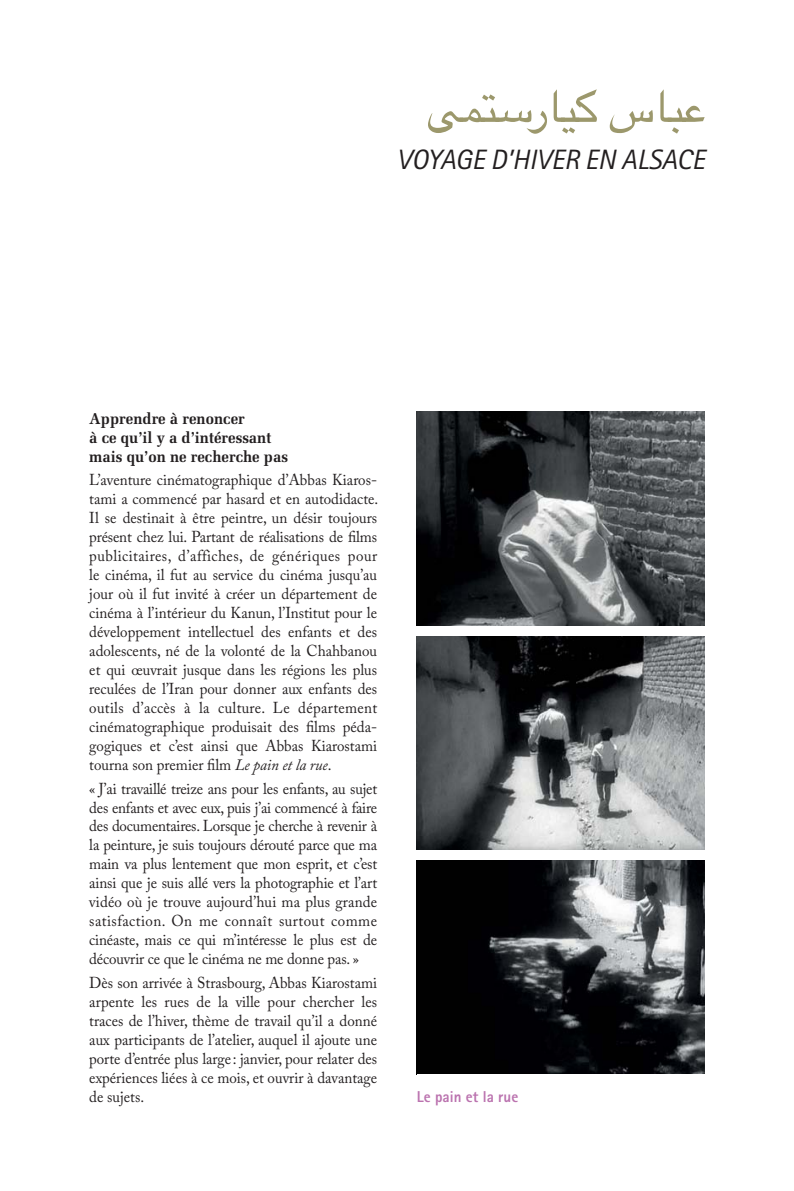
<style>
.page{position:relative;width:794px;height:1191px;background:#fff}
.page>*{position:absolute;margin:0;border:0;box-sizing:border-box;transform-origin:0 0}
.t1{font:italic 28px "Rotis Sans Serif";color:#231f20}
.t2{font:15.75px/18.9px "Adobe Caslon Pro";color:#231f20;text-align:justify;scale:.95 1}
.t3{font:700 15.75px/18.9px "Melior LT Std";color:#231f20;scale:.95 1}
.t4{font:800 15.75px "Rotis Sans Serif";color:#bb73af;scale:.95 1}
.s1{font-style:italic}
</style>
<div class="page">
<img style="left:417px;top:412px;width:287px;height:213px">
<img style="left:417px;top:636px;width:287px;height:214px">
<img style="left:417px;top:861px;width:287px;height:213px">
<svg style="left:660px;top:89px;width:44px;height:45px"></svg>
<svg style="left:610px;top:110px;width:43px;height:23px"></svg>
<svg style="left:553px;top:89px;width:44px;height:44px"></svg>
<svg style="left:428px;top:94px;width:119px;height:40px"></svg>
<h1 class="t1" style="left:397px;top:150px;width:309px">VOYAGE D’HIVER EN ALSACE</h1>
<p class="t3" style="left:89px;top:409px;width:211px">Apprendre à renoncer<br>à ce qu’il y a d’intéressant mais qu’on ne recherche pas</p>
<p class="t2" style="left:89px;top:472px;width:306px">L’aventure cinématographique d’Abbas Kiaros&shy;tami a commencé par hasard et en autodidacte.<br>Il se destinait à être peintre, un désir toujours présent chez lui. Partant de réalisations de films publicitaires, d’affiches, de génériques pour le cinéma, il fut au service du cinéma jusqu’au jour où il fut invité à créer un département de cinéma à l’intérieur du Kanun, l’Institut pour le développement intellectuel des enfants et des adolescents, né de la volonté de la Chahbanou et qui œuvrait jusque dans les régions les plus reculées de l’Iran pour donner aux enfants des outils d’accès à la culture. Le département cinéma tographique produisait des films péda&shy;gogiques et c’est ainsi que Abbas Kiaros tami tourna son premier film <span class="s1">Le pain et la rue</span>.</p>
<p class="t2" style="left:89px;top:780px;width:304px">« J’ai travaillé treize ans pour les enfants, au sujet des enfants et avec eux, puis j’ai commencé à faire des documentaires. Lorsque je cherche à revenir à la peinture, je suis toujours dérouté parce que ma main va plus lentement que mon esprit, et c’est ainsi que je suis allé vers la photographie et l’art vidéo où je trouve aujourd’hui ma plus grande satisfaction. On me connaît surtout comme cinéaste, mais ce qui m’intéresse le plus est de découvrir ce que le cinéma ne me donne pas. »</p>
<p class="t2" style="left:89px;top:975px;width:304px">Dès son arrivée à Strasbourg, Abbas Kiarostami arpente les rues de la ville pour chercher les traces de l’hiver, thème de travail qu’il a donné aux participants de l’atelier, auquel il ajoute une porte d’entrée plus large : janvier, pour relater des expériences liées à ce mois, et ouvrir à davantage de sujets.</p>
<p class="t4" style="left:417px;top:1090px;width:108px">Le pain et la rue</p>
</div>
